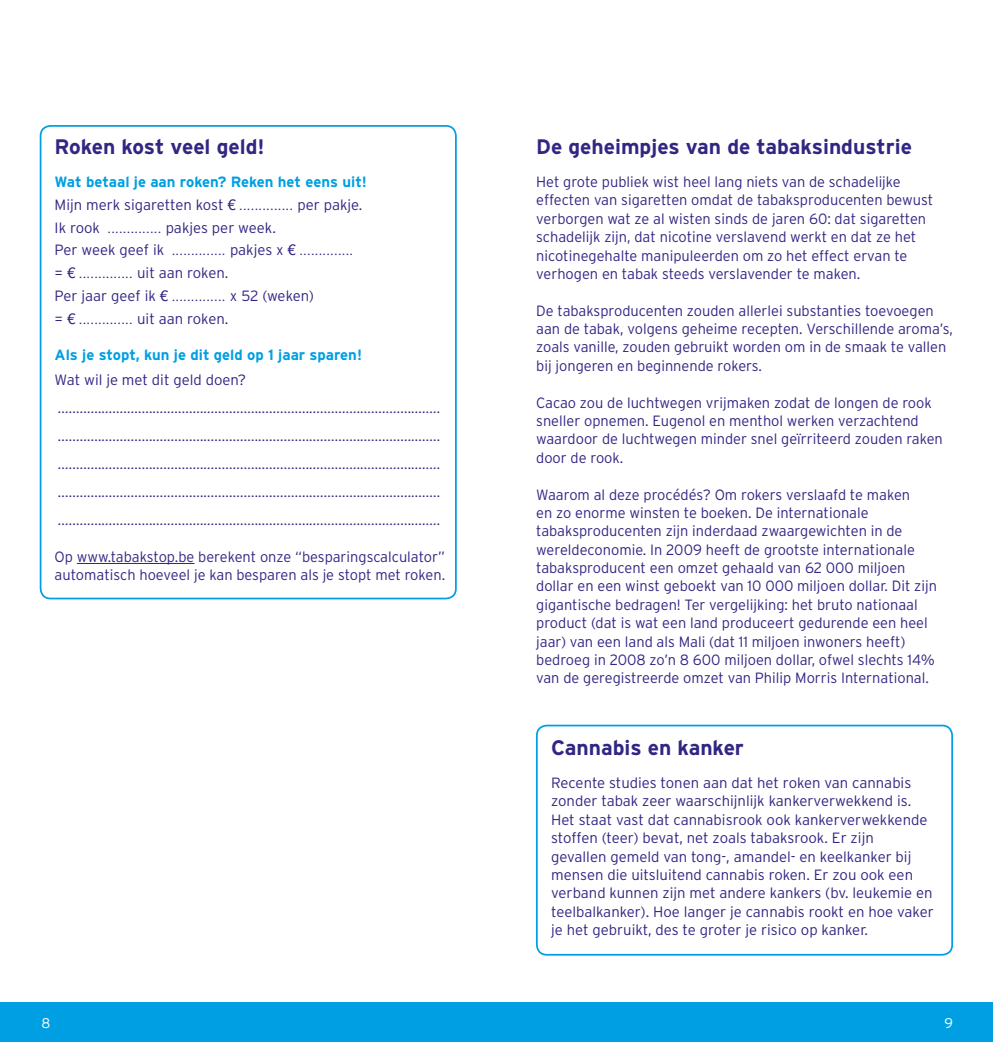
<style>
.page{position:relative;width:993px;height:1042px;background:#fff}
.page>*{position:absolute;margin:0;border:0;box-sizing:border-box;transform-origin:0 0}
.t1{font:700 21px "Interstate";color:#312783}
.t2{font:300 14.88px/18.4px "Interstate";color:#312783}
.t3{font:700 14.88px "Interstate";color:#009fe3}
.t4{font:300 14px/28px "Interstate";color:#312783;text-align:justify}
.t5{font:300 14px "Interstate";color:#fff}
.t6{font:300 12.25px/22.8px "Interstate";color:#312783}
.s1{font-weight:700;color:#009fe3}
.s2{font-family:"Helvetica Neue LT Pro";font-weight:400}
.s3{font-size:12.25px}
.s4{font-size:14.88px}
.s5{font-family:"Helvetica Neue LT Pro";font-weight:400;font-size:14.88px}
</style>
<div class="page">
<div style="left:536px;top:725px;width:416px;height:230px;border:2px solid #009fe3;border-radius:10px"></div>
<hr style="left:77px;top:563px;width:117px;height:1px;background:#312783">
<div style="left:40px;top:125px;width:416px;height:474px;border:2px solid #009fe3;border-radius:10px"></div>
<div style="left:0;top:1002px;width:992px;height:40px;background:#009fe3"></div>
<h1 class="t1" style="left:55px;top:134px;width:211px">Roken kost veel geld!</h1>
<p class="t2" style="left:55px;top:170px;width:314px;line-height:22.8px"><span class="s1">Wat betaal je aan roken? Reken het eens uit!<br></span>Mijn merk sigaretten kost <span class="s2">€</span> <span class="s3">..............</span> per pakje.<br>Ik rook <span class="s3">..............</span> pakjes per week.</p>
<p class="t6" style="left:55px;top:240px;width:300px"><span class="s4">Per week geef ik</span> .............. <span class="s4">pakjes x</span> <span class="s5">€</span> .............. <span class="s4">=</span> <span class="s5">€</span> .............. <span class="s4">uit aan roken.</span></p>
<p class="t2" style="left:55px;top:286px;width:261px">Per jaar geef ik <span class="s2">€</span> <span class="s3">..............</span> x 52 (weken)</p>
<p class="t6" style="left:55px;top:308px;width:175px"><span class="s4">=</span> <span class="s5">€</span> .............. <span class="s4">uit aan roken.</span></p>
<p class="t3" style="left:55px;top:346px;width:309px">Als je stopt, kun je dit geld op 1 jaar sparen!</p>
<p class="t2" style="left:55px;top:370px;width:193px">Wat wil je met dit geld doen?</p>
<p class="t4" style="left:58px;top:394px;width:383px">......................................................................................................... ......................................................................................................... ......................................................................................................... ......................................................................................................... .........................................................................................................</p>
<p class="t2" style="left:55px;top:547px;width:392px">Op www.tabakstop.be berekent onze “besparingscalculator” automatisch hoeveel je kan besparen als je stopt met roken.</p>
<h1 class="t1" style="left:536px;top:134px;width:377px">De geheimpjes van de tabaksindustrie</h1>
<p class="t2" style="left:536px;top:172px;width:398px">Het grote publiek wist heel lang niets van de schadelijke effecten van sigaretten omdat de tabaksproducenten bewust verborgen wat ze al wisten sinds de jaren 60: dat sigaretten schadelijk zijn, dat nicotine verslavend werkt en dat ze het nicotinegehalte manipuleerden om zo het effect ervan te verhogen en tabak steeds verslavender te maken.</p>
<p class="t2" style="left:536px;top:301px;width:418px">De tabaksproducenten zouden allerlei substanties toevoegen aan de tabak, volgens geheime recepten. Verschillende aroma’s, zoals vanille, zouden gebruikt worden om in de smaak te vallen bij jongeren en beginnende rokers.</p>
<p class="t2" style="left:536px;top:393px;width:408px">Cacao zou de luchtwegen vrijmaken zodat de longen de rook sneller opnemen. Eugenol en menthol werken verzachtend waardoor de luchtwegen minder snel geïrriteerd zouden raken door de rook.</p>
<p class="t2" style="left:536px;top:485px;width:402px">Waarom al deze procédés? Om rokers verslaafd te maken<br>en zo enorme winsten te boeken. De internationale tabaksproducenten zijn inderdaad zwaargewichten in de wereldeconomie. In 2009 heeft de grootste internationale tabaksproducent een omzet gehaald van 62 000 miljoen dollar en een winst geboekt van 10 000 miljoen dollar. Dit zijn gigantische bedragen! Ter vergelijking: het bruto nationaal product (dat is wat een land produceert gedurende een heel jaar) van een land als Mali (dat 11 miljoen inwoners heeft) bedroeg in 2008 zo’n 8 600 miljoen dollar, ofwel slechts 14% van de geregistreerde omzet van Philip Morris International.</p>
<h1 class="t1" style="left:551px;top:734px;width:194px">Cannabis en kanker</h1>
<p class="t2" style="left:551px;top:773px;width:384px">Recente studies tonen aan dat het roken van cannabis zonder tabak zeer waarschijnlijk kankerverwekkend is.<br>Het staat vast dat cannabisrook ook kankerverwekkende stoffen (teer) bevat, net zoals tabaksrook. Er zijn<br>gevallen gemeld van tong-, amandel- en keelkanker bij mensen die uitsluitend cannabis roken. Er zou ook een verband kunnen zijn met andere kankers (bv. leukemie en teelbalkanker). Hoe langer je cannabis rookt en hoe vaker je het gebruikt, des te groter je risico op kanker.</p>
<p class="t5" style="left:42px;top:1014px;width:10px">8</p>
<p class="t5" style="left:944px;top:1014px;width:10px">9</p>
</div>
